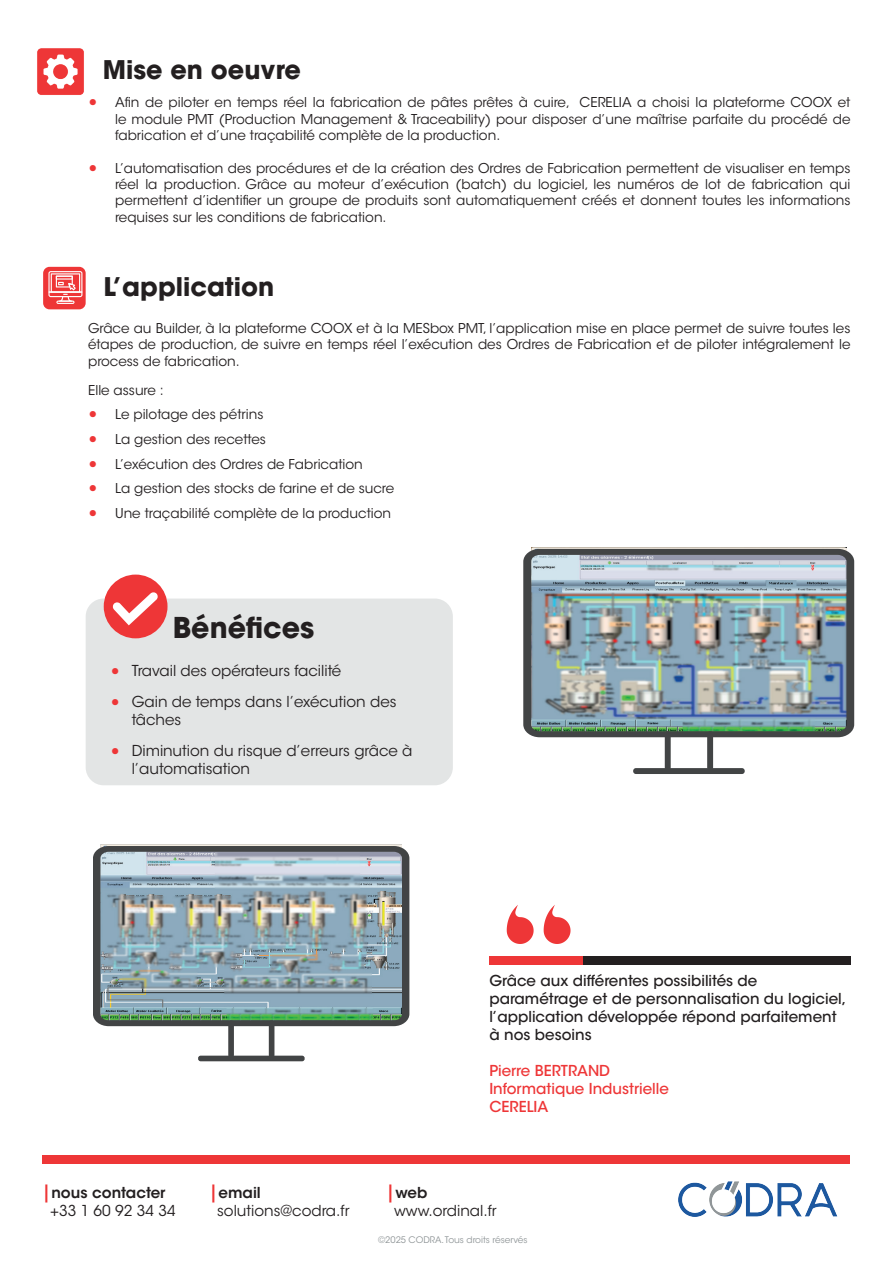
<style>
.page{position:relative;width:893px;height:1263px;background:#fff}
.page>*{position:absolute;margin:0;border:0;box-sizing:border-box;transform-origin:0 0}
.t1{font:700 28.5px "ITC Avant Garde Std";color:#231f20}
.t2{font:700 25.5px "ITC Avant Garde Std";color:#231f20}
.t3{font:15px/18px "ITC Avant Garde Std";color:#231f20}
.t4{font:500 15px/18px "ITC Avant Garde Std";color:#231f20}
.t5{font:500 15px/18px "ITC Avant Garde Std";color:#ee3637}
.t6{font:600 15px/18px "ITC Avant Garde Std";color:#231f20}
.t7{font:13.5px/16.2px "ITC Avant Garde Std";color:#231f20;text-align:justify}
.t8{font:9px "ITC Avant Garde Std";color:#909698}
.s1{font-family:"Lato";font-size:16.5px;color:#ee3637}
.s2{font-weight:500;font-size:18px;color:#ee3637}
.s3{font-weight:400}
.s4{font-weight:600}
</style>
<div class="page">
<svg style="left:544px;top:905px;width:26px;height:39px"></svg>
<svg style="left:507px;top:905px;width:27px;height:39px"></svg>
<div style="left:43px;top:1155px;width:807px;height:9px;background:#ee3637"></div>
<div style="left:489px;top:956px;width:94px;height:9px;background:#ee3637"></div>
<div style="left:583px;top:956px;width:267px;height:9px;background:#231f20"></div>
<img style="left:678px;top:1181px;width:159px;height:35px">
<div style="left:43px;top:267px;width:43px;height:42px;background:#ee3637;border-radius:6px"></div>
<hr style="left:56px;top:301px;width:19px;height:3px;background:#fff;border-radius:2px">
<svg style="left:48px;top:271px;width:34px;height:32px"></svg>
<div style="left:86px;top:598px;width:367px;height:187px;background:#e3e5e5;border-radius:18px"></div>
<div style="left:104px;top:575px;width:64px;height:63px;background:#ee3637;border-radius:50%"></div>
<svg style="left:112px;top:592px;width:46px;height:33px"></svg>
<img style="left:37px;top:48px;width:47px;height:47px">
<img style="left:524px;top:549px;width:330px;height:188px">
<svg style="left:632px;top:730px;width:114px;height:44px"></svg>
<img style="left:94px;top:846px;width:315px;height:180px">
<svg style="left:197px;top:1019px;width:109px;height:42px"></svg>
<h2 class="t2" style="left:103px;top:53px;width:200px">Mise en oeuvre</h2>
<p class="t7" style="left:115px;top:95px;width:737px;text-indent:-27px"><span class="s1">•</span> Afin de piloter en temps réel la fabrication de pâtes prêtes à cuire, CERELIA a choisi la plateforme COOX et le module PMT (Production Management &amp; Traceability) pour disposer d’une maîtrise parfaite du procédé de fabrication et d’une traçabilité complète de la production.</p>
<p class="t7" style="left:115px;top:160px;width:737px;text-indent:-27px"><span class="s1">•</span> L’automatisation des procédures et de la création des Ordres de Fabrication permettent de visualiser en temps réel la production. Grâce au moteur d’exécution (batch) du logiciel, les numéros de lot de fabrication qui permettent d’identifier un groupe de produits sont automatiquement créés et donnent toutes les informations requises sur les conditions de fabrication.</p>
<h2 class="t2" style="left:103px;top:270px;width:172px">L’application</h2>
<p class="t7" style="left:88px;top:320px;width:764px">Grâce au Builder, à la plateforme COOX et à la MESbox PMT, l’application mise en place permet de suivre toutes les étapes de production, de suivre en temps réel l’exécution des Ordres de Fabrication et de piloter intégralement le process de fabrication.</p>
<p class="t7" style="left:88px;top:382px;width:77px">Elle assure :</p>
<p class="t7" style="left:88px;top:406px;width:177px"><span class="s1">•</span> Le pilotage des pétrins</p>
<p class="t7" style="left:88px;top:431px;width:179px"><span class="s1">•</span> La gestion des recettes</p>
<p class="t7" style="left:88px;top:456px;width:276px"><span class="s1">•</span> L’exécution des Ordres de Fabrication</p>
<p class="t7" style="left:88px;top:481px;width:308px"><span class="s1">•</span> La gestion des stocks de farine et de sucre</p>
<p class="t7" style="left:88px;top:505px;width:305px"><span class="s1">•</span> Une traçabilité complète de la production</p>
<h1 class="t1" style="left:173px;top:609px;width:143px">Bénéfices</h1>
<p class="t3" style="left:110px;top:662px;width:232px"><span class="s1">•</span> Travail des opérateurs facilité</p>
<p class="t3" style="left:132px;top:692px;width:266px;text-indent:-21px"><span class="s1">•</span> Gain de temps dans l’exécution des tâches</p>
<p class="t3" style="left:132px;top:741px;width:282px;text-indent:-21px"><span class="s1">•</span> Diminution du risque d’erreurs grâce à l’automatisation</p>
<p class="t4" style="left:489px;top:972px;width:358px">Grâce aux différentes possibilités de paramétrage et de personnalisation du logiciel, l’application développée répond parfaitement à nos besoins</p>
<p class="t5" style="left:489px;top:1062px;width:181px">Pierre BERTRAND<br>Informatique Industrielle<br>CERELIA</p>
<p class="t6" style="left:50px;top:1183px;width:127px;text-indent:-9px"><span class="s2">|</span>nous contacter <span class="s3">+33 1 60 92 34 34</span></p>
<p class="t3" style="left:217px;top:1183px;width:134px;text-indent:-9px"><span class="s2">|</span><span class="s4">email </span>solutions@codra.fr</p>
<p class="t3" style="left:394px;top:1183px;width:104px;text-indent:-9px"><span class="s2">|</span><span class="s4">web </span>www.ordinal.fr</p>
<p class="t8" style="left:378px;top:1234px;width:151px">©2025 CODRA. Tous droits réservés</p>
</div>
